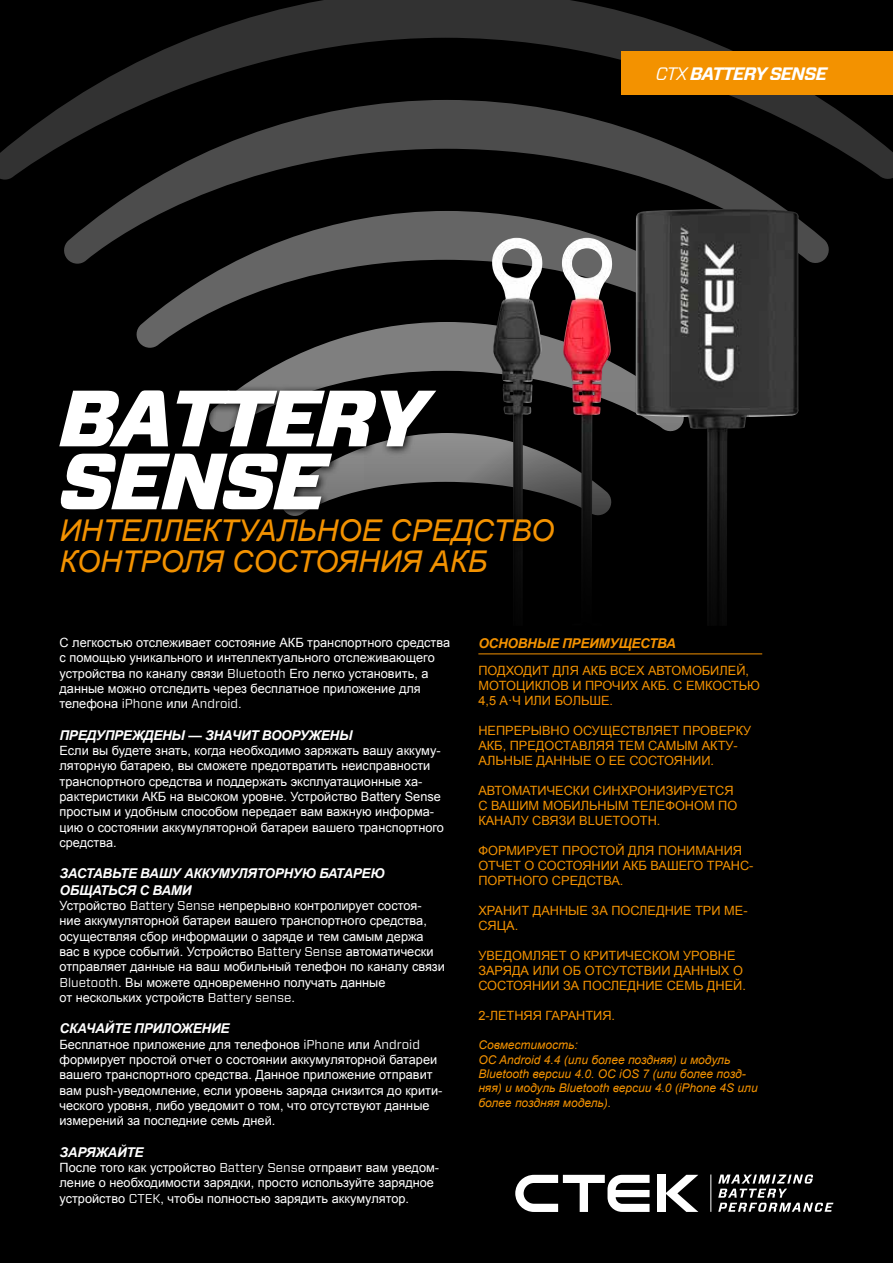
<style>
.page{position:relative;width:893px;height:1263px;background:#000}
.page>*{position:absolute;margin:0;border:0;box-sizing:border-box;transform-origin:0 0}
.t1{font:italic 900 79.5px/63px "Forza";letter-spacing:-.04em;color:#fff}
.t2{font:italic 30px/31.5px "Arial";color:#f39200}
.t3{font:italic 700 18px "Forza";letter-spacing:-.04em;color:#fff}
.t4{font:italic 700 13.5px/16.2px "Arial";letter-spacing:-.02em;color:#fff}
.t5{font:italic 700 13.5px "Arial";letter-spacing:-.02em;color:#f39200}
.t6{font:12.75px/15.3px "Arial";color:#fff}
.t7{font:12.75px/15px "Arial";color:#f39200}
.t8{font:12.75px "Forza";color:#fff}
.t9{font:italic 12px/14.4px "Arial";color:#f39200}
.s1{font-weight:400}
.s2{font-family:"Forza"}
.s3{font-family:"Arial"}
.s4{color:#f38b00}
</style>
<div class="page">
<svg style="left:0;top:0;width:893px;height:180px"></svg>
<svg style="left:64px;top:100px;width:765px;height:164px"></svg>
<svg style="left:137px;top:211px;width:353px;height:137px"></svg>
<svg style="left:209px;top:322px;width:281px;height:62px;fill:#7f7f7f"></svg>
<img style="left:490px;top:209px;width:310px;height:183px">
<div style="left:622px;top:51px;width:271px;height:43px;background:#f39200"></div>
<div style="left:657px;top:1175px;width:8px;height:37px;background:#fff"></div>
<svg style="left:665px;top:1175px;width:33px;height:37px"></svg>
<svg style="left:515px;top:1175px;width:135px;height:37px"></svg>
<svg style="left:718px;top:1174px;width:115px;height:38px"></svg>
<hr style="left:710px;top:1174px;width:1px;height:38px;background:#fff">
<hr style="left:478px;top:653px;width:284px;height:1px;background:#f39200">
<svg style="left:209px;top:384px;width:355px;height:198px"></svg>
<h3 class="t3" style="left:656px;top:61px;width:173px"><span class="s1">CTX</span> BATTERY SENSE</h3>
<h1 class="t1" style="left:60px;top:388px;width:369px">BATTERY<br>SENSE</h1>
<h2 class="t2" style="left:60px;top:515px;width:496px">ИНТЕЛЛЕКТУАЛЬНОЕ СРЕДСТВО<br>КОНТРОЛЯ СОСТОЯНИЯ АКБ</h2>
<p class="t6" style="left:60px;top:635px;width:392px">С легкостью отслеживает состояние АКБ транспортного средства с помощью уникального и интеллектуального отслеживающего устройства по каналу связи <span class="s2">Bluetooth</span> Его легко установить, а данные можно отследить через бесплатное приложение для</p>
<p class="t8" style="left:60px;top:695px;width:184px"><span class="s3">телефона</span> iPhone <span class="s3">или</span> Android<span class="s3">.</span></p>
<p class="t4" style="left:60px;top:727px;width:295px">ПРЕДУПРЕЖДЕНЫ — ЗНАЧИТ ВООРУЖЕНЫ</p>
<p class="t6" style="left:60px;top:743px;width:386px">Если вы будете знать, когда необходимо заряжать вашу аккуму&shy;ляторную батарею, вы сможете предотвратить неисправности транспортного средства и поддержать эксплуатационные ха&shy;рактеристики АКБ на высоком уровне. Устройство Battery Sense простым и удобным способом передает вам важную информа&shy;цию о состоянии аккумуляторной батареи вашего транспортного средства.</p>
<p class="t4" style="left:60px;top:866px;width:326px">ЗАСТАВЬТЕ ВАШУ АККУМУЛЯТОРНУЮ БАТАРЕЮ<br>ОБЩАТЬСЯ С ВАМИ</p>
<p class="t6" style="left:60px;top:898px;width:387px">Устройство <span class="s2">Battery Sense</span> непрерывно контролирует состоя&shy;ние аккумуляторной батареи вашего транспортного средства, осуществляя сбор информации о заряде и тем самым держа вас в курсе событий. Устройство <span class="s2">Battery Sense</span> автоматически отправляет данные на ваш мобильный телефон по каналу связи <span class="s2">Bluetooth</span>. Вы можете одновременно получать данные<br>от нескольких устройств <span class="s2">Battery sense</span>.</p>
<p class="t4" style="left:60px;top:1021px;width:171px">СКАЧАЙТЕ ПРИЛОЖЕНИЕ</p>
<p class="t6" style="left:60px;top:1036px;width:384px">Бесплатное приложение для телефонов <span class="s2">iPhone</span> или <span class="s2">Android </span>формирует простой отчет о состоянии аккумуляторной батареи вашего транспортного средства. Данное приложение отправит вам push-уведомление, если уровень заряда снизится до крити&shy;ческого уровня, либо уведомит о том, что отсутствуют данные измерений за последние семь дней.</p>
<p class="t4" style="left:60px;top:1144px;width:85px">ЗАРЯЖАЙТЕ</p>
<p class="t6" style="left:60px;top:1160px;width:381px">После того как устройство <span class="s2">Battery Sense</span> отправит вам уведом&shy;ление о необходимости зарядки, просто используйте зарядное устройство <span class="s2">CTEK</span>, чтобы полностью зарядить аккумулятор.</p>
<p class="t5" style="left:478px;top:634px;width:199px">ОСНОВНЫЕ ПРЕИМУЩЕСТВА</p>
<p class="t7" style="left:478px;top:663px;width:283px">ПОДХОДИТ ДЛЯ АКБ ВСЕХ АВТОМОБИЛЕЙ,<br>МОТОЦИКЛОВ И ПРОЧИХ АКБ. С ЕМКОСТЬЮ<br>4,5 А·Ч ИЛИ Б<span class="s4">ОЛЬШЕ.</span></p>
<p class="t7" style="left:478px;top:723px;width:274px">НЕПРЕРЫВНО ОСУЩЕСТВЛЯЕТ ПРОВЕРКУ<br>АКБ, ПРЕДОСТАВЛЯЯ ТЕМ САМЫМ АКТУ-<br>АЛЬНЫЕ ДАННЫЕ О ЕЕ СОСТОЯНИИ.</p>
<p class="t7" style="left:478px;top:783px;width:260px">АВТОМАТИЧЕСКИ СИНХРОНИЗИРУЕТСЯ<br>С ВАШИМ МОБИЛЬНЫМ ТЕЛЕФОНОМ ПО<br>КАНАЛУ СВЯЗИ BLUETOOTH.</p>
<p class="t7" style="left:478px;top:843px;width:277px">ФОРМИРУЕТ ПРОСТОЙ ДЛЯ ПОНИМАНИЯ<br>ОТЧЕТ О СОСТОЯНИИ АКБ ВАШЕГО ТРАНС-<br>ПОРТНОГО СРЕДСТВА.</p>
<p class="t7" style="left:478px;top:903px;width:271px">ХРАНИТ ДАННЫЕ ЗА ПОСЛЕДНИЕ ТРИ МЕ-<br>СЯЦА.</p>
<p class="t7" style="left:478px;top:948px;width:269px">УВЕДОМЛЯЕТ О КРИТИЧЕСКОМ УРОВНЕ<br>ЗАРЯДА ИЛИ ОБ ОТСУТСТВИИ ДАННЫХ О<br>СОСТОЯНИИ ЗА ПОСЛЕДНИЕ СЕМЬ ДНЕЙ.</p>
<p class="t7" style="left:478px;top:1008px;width:138px">2-ЛЕТНЯЯ ГАРАНТИЯ.</p>
<p class="t9" style="left:478px;top:1038px;width:281px">Совместимость:<br>ОС Android 4.4 (или более поздняя) и модуль Bluetooth версии 4.0. ОС iOS 7 (или более позд&shy;няя) и модуль Bluetooth версии 4.0 (iPhone 4S или более поздняя модель).</p>
</div>
